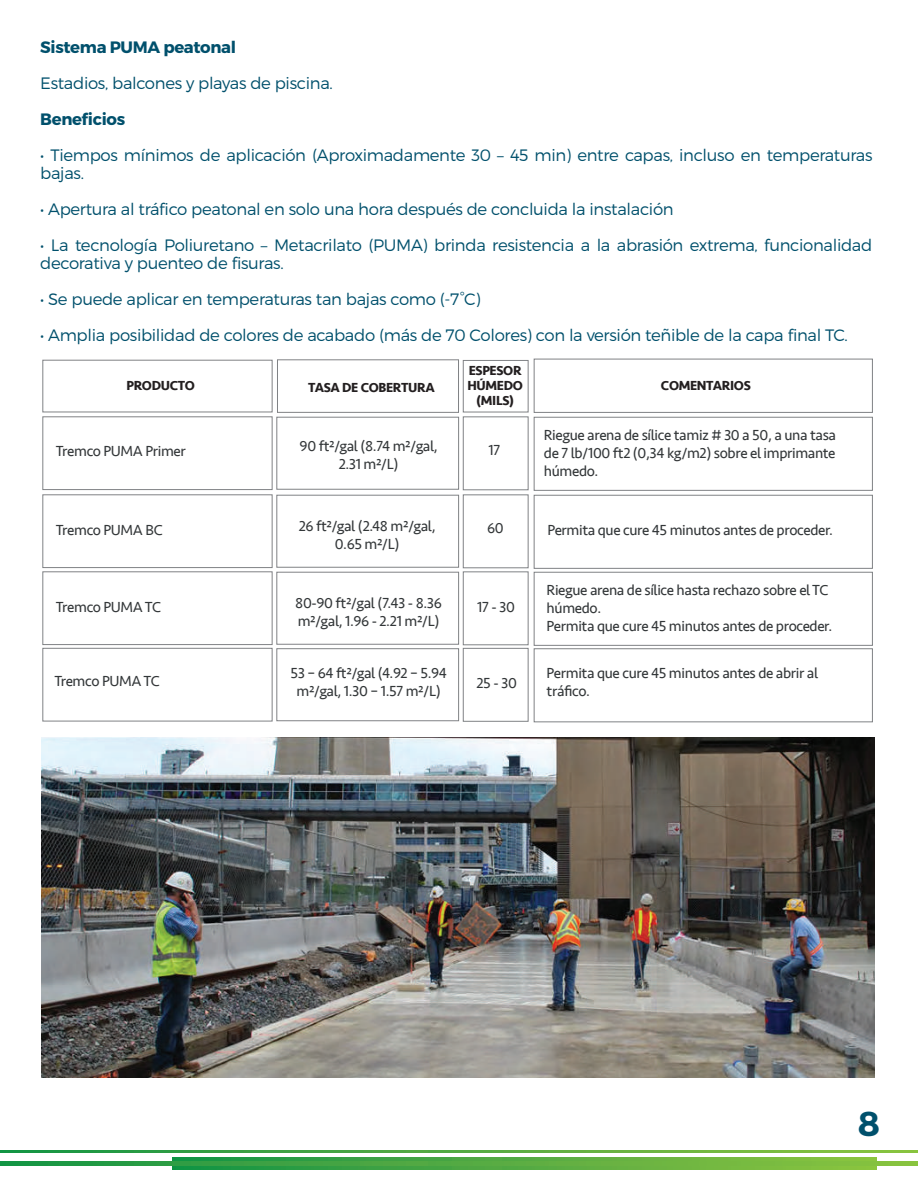
<style>
.page{position:relative;width:918px;height:1188px;background:#fff}
.page>*{position:absolute;margin:0;border:0;box-sizing:border-box;transform-origin:0 0}
.t1{font:700 34.5px "Montserrat";color:#00506c}
.t2{font:300 16.5px/18px "Montserrat";letter-spacing:-.02em;color:#00506c}
.t3{font:700 16.5px "Montserrat";letter-spacing:-.02em;color:#00506c}
.t4{font:15px/18px "Seravek";letter-spacing:-.025em;color:#333739;text-align:center}
.t5{font:700 13.5px/15px "Seravek";letter-spacing:-.025em;color:#231f20;text-align:center}
</style>
<div class="page">
<img style="left:42px;top:737px;width:832px;height:340px">
<svg style="left:173px;top:1158px;width:703px;height:12px;background:#53ab42"></svg>
<svg style="left:0;top:1162px;width:918px;height:4px;background:#52ab42"></svg>
<svg style="left:0;top:1150px;width:918px;height:3px;background:#52ab42"></svg>
<div style="left:277px;top:359px;width:182px;height:54px;border:1px solid #808285"></div>
<div style="left:42px;top:360px;width:231px;height:52px;border:1px solid #808285"></div>
<div style="left:276px;top:417px;width:183px;height:73px;border:1px solid #808285"></div>
<div style="left:42px;top:416px;width:231px;height:74px;border:1px solid #808285"></div>
<div style="left:463px;top:360px;width:66px;height:52px;border:1px solid #808285"></div>
<div style="left:463px;top:416px;width:66px;height:74px;border:1px solid #808285"></div>
<div style="left:534px;top:359px;width:339px;height:54px;border:1px solid #808285"></div>
<div style="left:534px;top:417px;width:339px;height:74px;border:1px solid #808285"></div>
<div style="left:276px;top:495px;width:183px;height:73px;border:1px solid #808285"></div>
<div style="left:42px;top:494px;width:231px;height:74px;border:1px solid #808285"></div>
<div style="left:463px;top:494px;width:66px;height:74px;border:1px solid #808285"></div>
<div style="left:534px;top:495px;width:339px;height:74px;border:1px solid #808285"></div>
<div style="left:276px;top:572px;width:183px;height:73px;border:1px solid #808285"></div>
<div style="left:42px;top:571px;width:231px;height:74px;border:1px solid #808285"></div>
<div style="left:463px;top:571px;width:66px;height:74px;border:1px solid #808285"></div>
<div style="left:534px;top:572px;width:339px;height:74px;border:1px solid #808285"></div>
<div style="left:276px;top:648px;width:183px;height:73px;border:1px solid #808285"></div>
<div style="left:42px;top:648px;width:231px;height:73px;border:1px solid #808285"></div>
<div style="left:463px;top:648px;width:66px;height:74px;border:1px solid #808285"></div>
<div style="left:534px;top:648px;width:339px;height:74px;border:1px solid #808285"></div>
<p class="t3" style="left:40px;top:36px;width:197px">Sistema PUMA peatonal</p>
<p class="t2" style="left:40px;top:73px;width:294px">Estadios, balcones y playas de piscina.</p>
<p class="t3" style="left:40px;top:108px;width:86px">Beneficios</p>
<p class="t2" style="left:40px;top:145px;width:834px">• Tiempos mínimos de aplicación (Aproximadamente 30 – 45 min) entre capas, incluso en temperaturas bajas.</p>
<p class="t2" style="left:40px;top:199px;width:635px">• Apertura al tráfico peatonal en solo una hora después de concluida la instalación</p>
<p class="t2" style="left:40px;top:235px;width:834px">• La tecnología Poliuretano – Metacrilato (PUMA) brinda resistencia a la abrasión extrema, funcionalidad decorativa y puenteo de fisuras.</p>
<p class="t2" style="left:40px;top:289px;width:442px">• Se puede aplicar en temperaturas tan bajas como (-7°C)</p>
<p class="t2" style="left:40px;top:325px;width:809px">• Amplia posibilidad de colores de acabado (más de 70 Colores) con la versión teñible de la capa final TC.</p>
<p class="t5" style="left:127px;top:378px;width:70px">PRODUCTO</p>
<p class="t5" style="left:308px;top:379px;width:128px">TASA DE COBERTURA</p>
<p class="t5" style="left:467px;top:363px;width:57px">ESPESOR<br>HÚMEDO (MILS)</p>
<p class="t4" style="left:56px;top:442px;width:131px">Tremco PUMA Primer</p>
<p class="t4" style="left:300px;top:437px;width:140px">90 ft2/gal (8.74 m2/gal,<br>2.31 m2/L)</p>
<p class="t4" style="left:489px;top:441px;width:13px">17</p>
<p class="t5" style="left:661px;top:378px;width:91px">COMENTARIOS</p>
<p class="t4" style="left:544px;top:426px;width:294px;text-align:justify">Riegue arena de sílice tamiz # 30 a 50, a una tasa de 7 lb/100 ft2 (0,34 kg/m2) sobre el imprimante húmedo.</p>
<p class="t4" style="left:299px;top:517px;width:138px">26 ft2/gal (2.48 m2/gal,<br>0.65 m2/L)</p>
<p class="t4" style="left:487px;top:519px;width:18px">60</p>
<p class="t4" style="left:56px;top:521px;width:108px">Tremco PUMA BC</p>
<p class="t4" style="left:547px;top:521px;width:287px">Permita que cure 45 minutos antes de proceder.</p>
<p class="t4" style="left:56px;top:598px;width:107px">Tremco PUMA TC</p>
<p class="t4" style="left:295px;top:594px;width:148px;text-align:left">80-90 ft2/gal (7.43 - 8.36 m2/gal, 1.96 - 2.21 m2/L)</p>
<p class="t4" style="left:477px;top:598px;width:39px">17 - 30</p>
<p class="t4" style="left:547px;top:581px;width:287px;text-align:left">Riegue arena de sílice hasta rechazo sobre el TC húmedo.<br>Permita que cure 45 minutos antes de proceder.</p>
<p class="t4" style="left:290px;top:664px;width:158px">53 – 64 ft2/gal (4.92 – 5.94 m2/gal, 1.30 – 1.57 m2/L)</p>
<p class="t4" style="left:476px;top:674px;width:42px">25 - 30</p>
<p class="t4" style="left:54px;top:672px;width:107px">Tremco PUMA TC</p>
<p class="t4" style="left:547px;top:663px;width:273px;text-align:left">Permita que cure 45 minutos antes de abrir al tráfico.</p>
<h1 class="t1" style="left:858px;top:1102px;width:24px">8</h1>
</div>
